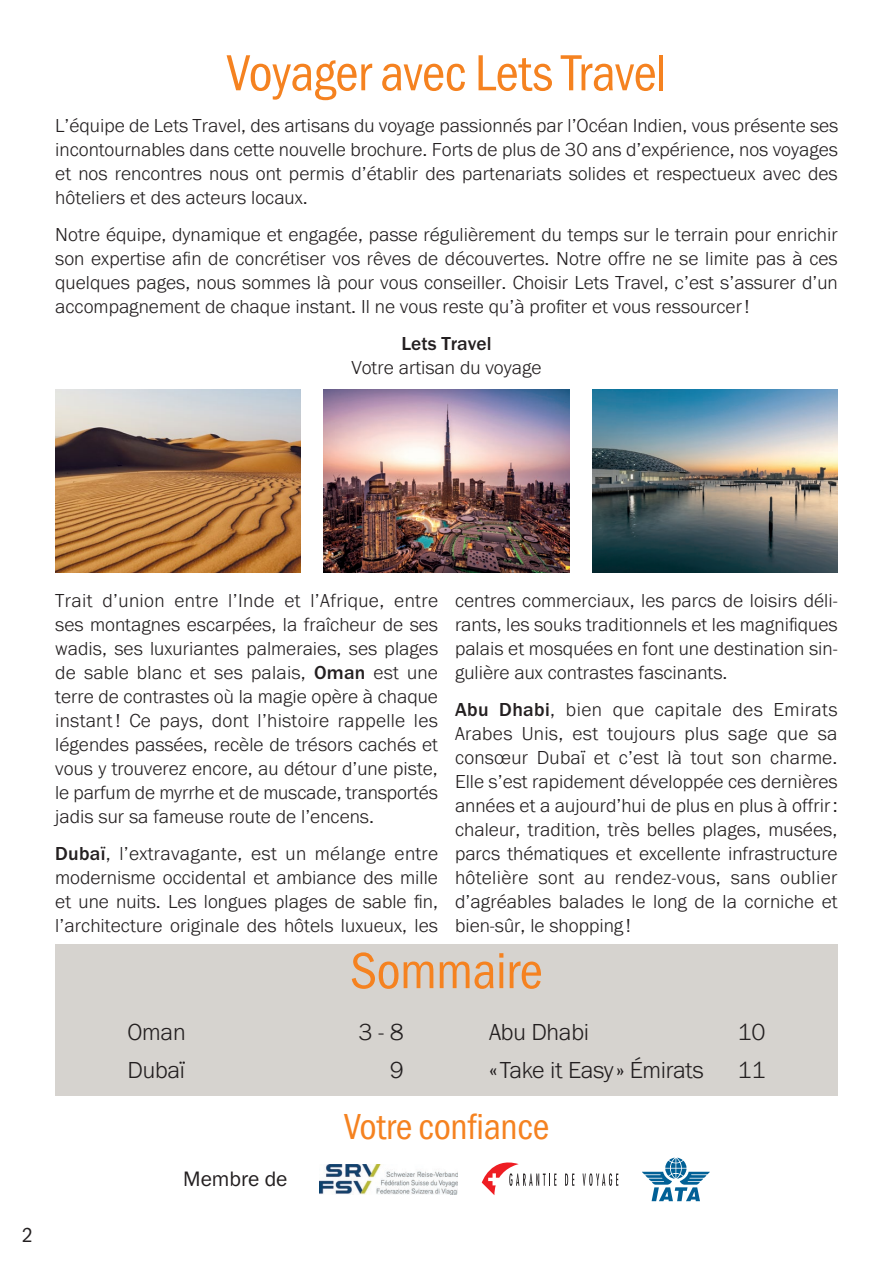
<style>
.page{position:relative;width:893px;height:1263px;background:#fff}
.page>*{position:absolute;margin:0;border:0;box-sizing:border-box;transform-origin:0 0}
.Titre_circuit{font:52.5px "Franklin Gothic URW Con Boo";letter-spacing:-.01em;color:#f58220}
.Titre_circuit-2{font:37.5px "Franklin Gothic URW Con Boo";letter-spacing:-.01em;color:#f58220}
.Chapo_2{font:300 24px "Franklin Gothic URW";letter-spacing:-.01em;color:#231f20}
.t1{font:21.6px "Franklin Gothic URW Boo";color:#231f20}
.t2{font:21px "Franklin Gothic URW Con Boo";color:#231f20}
.Chapo{font:300 19.5px/24px "Franklin Gothic URW";color:#231f20;text-align:justify}
.s1{font-weight:500}
</style>
<div class="page">
<div style="left:55px;top:944px;width:783px;height:152px;background:#d6d3cf"></div>
<img style="left:320px;top:1165px;width:137px;height:29px">
<svg style="left:481px;top:1162px;width:75px;height:33px"></svg>
<svg style="left:565px;top:1173px;width:9px;height:13px"></svg>
<svg style="left:583px;top:1173px;width:35px;height:13px"></svg>
<svg style="left:642px;top:1158px;width:68px;height:43px"></svg>
<img style="left:55px;top:390px;width:246px;height:183px">
<img style="left:324px;top:390px;width:245px;height:183px">
<img style="left:592px;top:390px;width:246px;height:183px">
<p class="Titre_circuit" style="left:226px;top:41px;width:442px">Voyager avec Lets Travel</p>
<p class="Chapo" style="left:55px;top:113px;width:785px">L’équipe de Lets Travel, des artisans du voyage passionnés par l’Océan Indien, vous présente ses incontournables dans cette nouvelle brochure. Forts de plus de 30 ans d’expérience, nos voyages et nos rencontres nous ont permis d’établir des partenariats solides et respectueux avec des hôteliers et des acteurs locaux.</p>
<p class="Chapo" style="left:55px;top:222px;width:784px">Notre équipe, dynamique et engagée, passe régulièrement du temps sur le terrain pour enrichir son expertise afin de concrétiser vos rêves de découvertes. Notre offre ne se limite pas à ces quelques pages, nous sommes là pour vous conseiller. Choisir Lets Travel, c’est s’assurer d’un accompagnement de chaque instant. Il ne vous reste qu’à profiter et vous ressourcer!</p>
<p class="Chapo" style="left:351px;top:331px;width:192px;text-align:center"><span class="s1">Lets Travel<br></span>Votre artisan du voyage</p>
<p class="t2" style="left:22px;top:1222px;width:12px">2</p>
<p class="Chapo" style="left:55px;top:589px;width:384px">Trait d’union entre l’Inde et l’Afrique, entre ses montagnes escarpées, la fraîcheur de ses wadis, ses luxuriantes palmeraies, ses plages de sable blanc et ses palais, <span class="s1">Oman</span> est une terre de contrastes où la magie opère à chaque instant ! Ce pays, dont l’histoire rappelle les légendes passées, recèle de trésors cachés et vous y trouverez encore, au détour d’une piste, le parfum de myrrhe et de muscade, transportés jadis sur sa fameuse route de l’encens.</p>
<p class="Chapo" style="left:55px;top:841px;width:384px"><span class="s1">Dubaï</span>, l’extravagante, est un mélange entre modernisme occidental et ambiance des mille et une nuits. Les longues plages de sable fin, l’architecture originale des hôtels luxueux, les</p>
<p class="Chapo" style="left:455px;top:589px;width:384px">centres commerciaux, les parcs de loisirs déli&shy;rants, les souks traditionnels et les magnifiques palais et mosquées en font une destination sin&shy;gulière aux contrastes fascinants.</p>
<p class="Chapo" style="left:455px;top:697px;width:384px"><span class="s1">Abu Dhabi</span>, bien que capitale des Emirats Arabes Unis, est toujours plus sage que sa consœur Dubaï et c’est là tout son charme.<br>Elle s’est rapidement développée ces dernières années et a aujourd’hui de plus en plus à offrir: chaleur, tradition, très belles plages, musées, parcs thématiques et excellente infrastructure hôtelière sont au rendez-vous, sans oublier d’agréables balades le long de la corniche et bien-sûr, le shopping !</p>
<p class="Titre_circuit" style="left:350px;top:938px;width:194px">Sommaire</p>
<p class="Chapo_2" style="left:128px;top:1017px;width:59px">Oman</p>
<p class="Chapo_2" style="left:359px;top:1017px;width:47px">3 - 8</p>
<p class="Chapo_2" style="left:128px;top:1055px;width:59px">Dubaï</p>
<p class="Chapo_2" style="left:390px;top:1055px;width:16px">9</p>
<p class="Chapo_2" style="left:489px;top:1017px;width:102px">Abu Dhabi</p>
<p class="Chapo_2" style="left:737px;top:1017px;width:29px">10</p>
<p class="Chapo_2" style="left:489px;top:1055px;width:216px">«Take it Easy » Émirats</p>
<p class="Chapo_2" style="left:737px;top:1055px;width:29px">11</p>
<p class="t1" style="left:183px;top:1165px;width:106px">Membre de</p>
<p class="Titre_circuit-2" style="left:344px;top:1103px;width:207px">Votre confiance</p>
</div>
